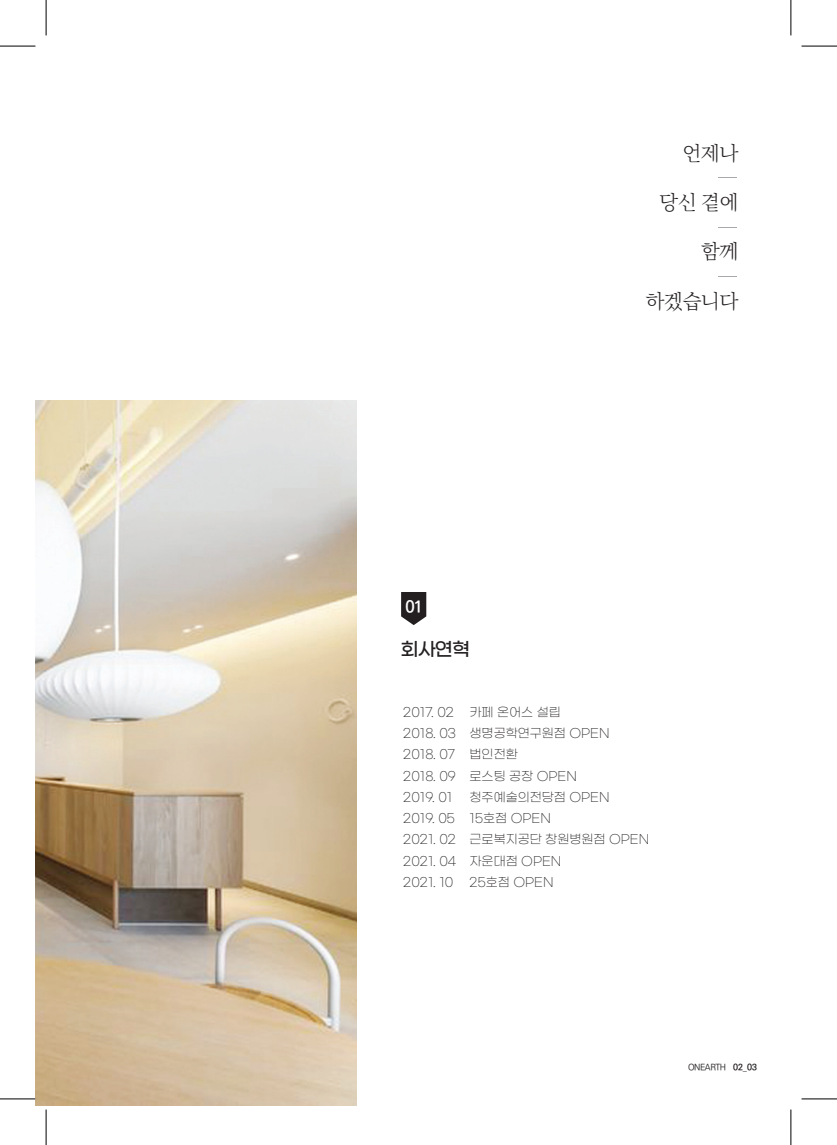
<style>
.page{position:relative;width:837px;height:1145px;background:#fff}
.page>*{position:absolute;margin:0;border:0;box-sizing:border-box;transform-origin:0 0}
.t1{font:20.75px "ic OT Soomyungjo L";letter-spacing:-.05em;color:#231f20}
.t2{font:20.75px "ic OT Soomyungjo L";color:#a8a9ad;scale:3 1}
.t3{font:500 18.75px "Gmarket Sans";color:#231f20}
.t4{font:700 16.25px "Ko Pub Dotum";color:#fff}
.t5{font:300 12.5px/21.2px "Gmarket Sans";color:#231f20}
.t6{font:500 8.75px "Ko Pub Dotum";letter-spacing:-.05em;color:#231f20}
.s1{font-weight:700}
.s2{font-weight:300}
</style>
<div class="page">
<img style="left:35px;top:400px;width:321px;height:705px">
<svg style="left:401px;top:592px;width:25px;height:33px"></svg>
<hr style="left:0;top:46px;width:35px;height:1px;background:#000">
<hr style="left:801px;top:46px;width:35px;height:1px;background:#000">
<hr style="left:0;top:1098px;width:35px;height:1px;background:#000">
<hr style="left:801px;top:1098px;width:35px;height:1px;background:#000">
<hr style="left:46px;top:0;width:1px;height:35px;background:#000">
<hr style="left:46px;top:1109px;width:1px;height:35px;background:#000">
<hr style="left:790px;top:0;width:1px;height:35px;background:#000">
<hr style="left:790px;top:1109px;width:1px;height:35px;background:#000">
<h3 class="t4" style="left:405px;top:598px;width:19px">01</h3>
<h2 class="t3" style="left:400px;top:639px;width:71px">회사연혁</h2>
<h1 class="t1" style="left:682px;top:143px;width:58px">언제나</h1>
<h1 class="t2" style="left:715px;top:168px;width:9px">-</h1>
<h1 class="t1" style="left:659px;top:192px;width:81px">당신 곁에</h1>
<h1 class="t2" style="left:715px;top:217px;width:9px">-</h1>
<h1 class="t1" style="left:700px;top:242px;width:40px">함께</h1>
<h1 class="t2" style="left:715px;top:266px;width:9px">-</h1>
<h1 class="t1" style="left:645px;top:291px;width:95px">하겠습니다</h1>
<p class="t5" style="left:403px;top:702px;width:208px">2017. 02 카페 온어스 설립<br>2018. 03 생명공학연구원점 OPEN<br>2018. 07 법인전환<br>2018. 09 로스팅 공장 OPEN<br>2019. 01</p>
<p class="t5" style="left:403px;top:787px;width:247px;text-indent:66px">청주예술의전당점 OPEN<br>2019. 05 15호점 OPEN<br>2021. 02 근로복지공단 창원병원점 OPEN<br>2021. 04 자운대점 OPEN<br>2021. 10</p>
<p class="t5" style="left:469px;top:872px;width:85px">25호점 OPEN</p>
<p class="t6" style="left:687px;top:1063px;width:70px">ONEARTH <span class="s1">02</span><span class="s2">_</span><span class="s1">03</span></p>
</div>
